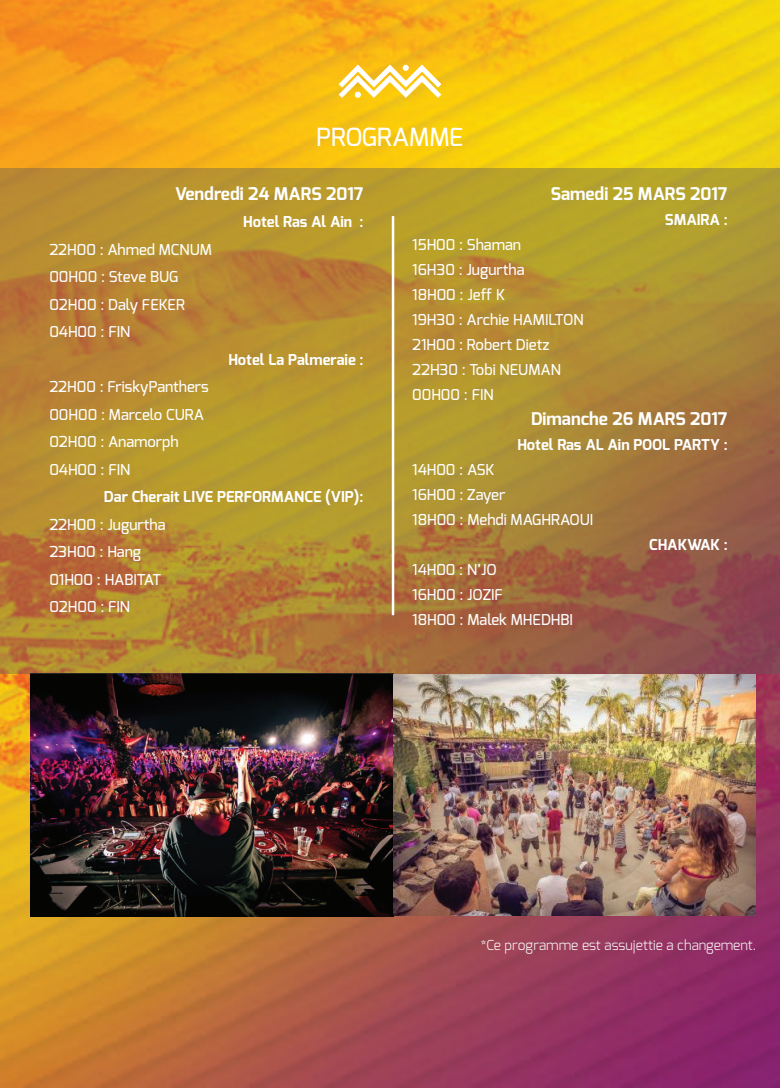
<style>
.page{position:relative;width:780px;height:1088px;background:#fff}
.page>*{position:absolute;margin:0;border:0;box-sizing:border-box;transform-origin:0 0}
.t1{font:500 25px "Exo";color:#fff}
.t2{font:700 17.5px "Exo";color:#fff}
.t3{font:500 15px/25px "Exo";color:#fff}
.t4{font:700 15px "Exo";color:#fff}
.t5{font:300 13.75px "Exo";color:#fff}
</style>
<div class="page">
<img style="left:0;top:0;width:780px;height:1088px">
<svg style="left:338px;top:64px;width:103px;height:34px"></svg>
<img style="left:30px;top:674px;width:725px;height:242px">
<svg style="left:0;top:168px;width:780px;height:505px;background:#af8535"></svg>
<hr style="left:392px;top:216px;width:2px;height:399px;background:#fff">
<h1 class="t1" style="left:316px;top:121px;width:148px">PROGRAMME</h1>
<p class="t2" style="left:175px;top:182px;width:190px">Vendredi 24 MARS 2017</p>
<p class="t4" style="left:243px;top:212px;width:122px">Hotel Ras Al Ain :</p>
<p class="t3" style="left:49px;top:235px;width:164px;line-height:27.5px">22H00 : Ahmed MCNUM<br>00H00 : Steve BUG<br>02H00 : Daly FEKER<br>04H00 : FIN</p>
<p class="t4" style="left:228px;top:350px;width:137px">Hotel La Palmeraie :</p>
<p class="t3" style="left:49px;top:373px;width:161px;line-height:27.5px">22H00 : FriskyPanthers<br>00H00 : Marcelo CURA<br>02H00 : Anamorph<br>04H00 : FIN</p>
<p class="t4" style="left:104px;top:487px;width:261px">Dar Cherait LIVE PERFORMANCE (VIP):</p>
<p class="t3" style="left:49px;top:510px;width:118px;line-height:27.5px">22H00 : Jugurtha<br>23H00 : Hang<br>01H00 : HABITAT<br>02H00 : FIN</p>
<p class="t2" style="left:550px;top:182px;width:178px">Samedi 25 MARS 2017</p>
<p class="t4" style="left:664px;top:210px;width:64px">SMAIRA :</p>
<p class="t3" style="left:412px;top:232px;width:173px">15H00 : Shaman<br>16H30 : Jugurtha<br>18H00 : Jeff K<br>19H30 : Archie HAMILTON<br>21H00 : Robert Dietz<br>22H30 : Tobi NEUMAN<br>00H00 : FIN</p>
<p class="t2" style="left:531px;top:407px;width:198px">Dimanche 26 MARS 2017</p>
<p class="t4" style="left:517px;top:435px;width:212px">Hotel Ras AL Ain POOL PARTY :</p>
<p class="t3" style="left:412px;top:457px;width:182px">14H00 : ASK<br>16H00 : Zayer<br>18H00 : Mehdi MAGHRAOUI</p>
<p class="t4" style="left:649px;top:535px;width:80px">CHAKWAK :</p>
<p class="t3" style="left:412px;top:557px;width:162px">14H00 : N’JO<br>16H00 : JOZIF<br>18H00 : Malek MHEDHBI</p>
<p class="t5" style="left:480px;top:936px;width:277px">*Ce programme est assujettie a changement.</p>
</div>
